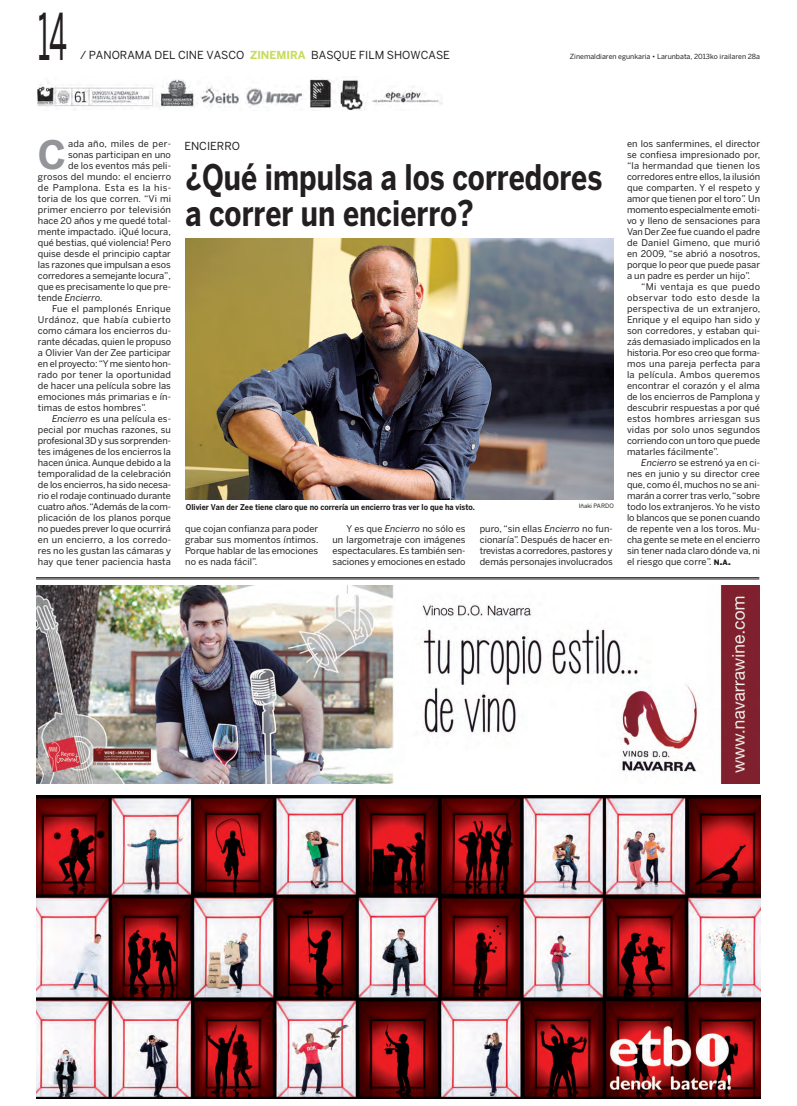
<style>
.page{position:relative;width:797px;height:1106px;background:#fff}
.page>*{position:absolute;margin:0;border:0;box-sizing:border-box;transform-origin:0 0}
.t1{font:64px "Benton Sans";color:#231f20;scale:.45 1}
.t2{font:700 38.9px "Benton Sans";color:#939598}
.t3{font:700 35px/36px "Benton Sans";color:#231f20;scale:.8 1}
.t4{font:11px "Benton Sans";color:#231f20}
.t5{font:9.2px/11px "Benton Sans";letter-spacing:.005em;color:#231f20;text-align:justify}
.t6{font:9.2px "Benton Sans";letter-spacing:.035em;color:#231f20}
.t7{font:9.2px "Benton Sans";letter-spacing:.025em;color:#231f20}
.t8{font:9.2px "Benton Sans";letter-spacing:.03em;color:#231f20}
.t9{font:9.2px "Benton Sans";letter-spacing:.045em;color:#231f20}
.t10{font:9.2px "Benton Sans";letter-spacing:-.02em;color:#231f20}
.t11{font:9.2px "Benton Sans";letter-spacing:-.015em;color:#231f20}
.t12{font:9.2px "Benton Sans";letter-spacing:.04em;color:#231f20}
.t13{font:italic 9.2px "Benton Sans";letter-spacing:.005em;color:#231f20}
.t14{font:700 8px "Benton Sans";color:#231f20;scale:.9 1}
.t15{font:7px "Benton Sans";color:#231f20}
.t16{font:6px "Benton Sans";color:#231f20}
.s1{font-weight:700;color:#c8db5c}
.s2{font-style:normal}
.s3{font-style:italic}
.s4{font-family:"Benton Sans Black SC800";font-size:7.4px}
.s5{font-family:"Benton Sans Black SC800"}
</style>
<div class="page">
<img style="left:37px;top:79px;width:405px;height:31px">
<img style="left:37px;top:795px;width:723px;height:303px">
<img style="left:36px;top:585px;width:723px;height:199px">
<hr style="left:36px;top:578px;width:723px;height:1px;background:#231f20">
<hr style="left:36px;top:577px;width:723px;height:1px;background:#231f20">
<img style="left:185px;top:239px;width:429px;height:260px">
<p class="t1" style="left:38px;top:-1px;width:66px">14</p>
<p class="t4" style="left:80px;top:48px;width:371px">/ PANORAMA DEL CINE VASCO <span class="s1">ZINEMIRA</span> BASQUE FILM SHOWCASE</p>
<p class="t15" style="left:570px;top:52px;width:192px">Zinemaldiaren egunkaria • Larunbata, 2013ko irailaren 28a</p>
<p class="t2" style="left:38px;top:132px;width:30px">C</p>
<p class="t8" style="left:68px;top:138px;width:104px">ada año, miles de per-</p>
<p class="t5" style="left:68px;top:149px;width:104px">sonas participan en uno</p>
<p class="t5" style="left:68px;top:160px;width:104px">de los eventos más peli-</p>
<p class="t5" style="left:38px;top:171px;width:135px">grosos del mundo: el encierro</p>
<p class="t6" style="left:38px;top:182px;width:135px">de Pamplona. Esta es la his-</p>
<p class="t5" style="left:38px;top:193px;width:135px">toria de los que corren. “Vi mi</p>
<p class="t5" style="left:38px;top:204px;width:135px">primer encierro por televisión</p>
<p class="t5" style="left:38px;top:215px;width:135px">hace 20 años y me quedé total-</p>
<p class="t5" style="left:38px;top:226px;width:134px">mente impactado. ¡Qué locura,</p>
<p class="t5" style="left:38px;top:237px;width:135px">qué bestias, qué violencia! Pero</p>
<p class="t5" style="left:38px;top:248px;width:134px">quise desde el principio captar</p>
<p class="t5" style="left:38px;top:259px;width:134px">las razones que impulsan a esos</p>
<p class="t5" style="left:38px;top:270px;width:135px">corredores a semejante locura”,</p>
<p class="t5" style="left:38px;top:281px;width:135px">que es precisamente lo que pre-</p>
<p class="t13" style="left:38px;top:292px;width:67px"><span class="s2">tende</span> Encierro.</p>
<p class="t6" style="left:52px;top:303px;width:120px">Fue el pamplonés Enrique</p>
<p class="t9" style="left:38px;top:314px;width:135px">Urdánoz, que había cubierto</p>
<p class="t5" style="left:38px;top:325px;width:135px">como cámara los encierros du-</p>
<p class="t5" style="left:38px;top:336px;width:135px">rante décadas, quien le propuso</p>
<p class="t5" style="left:38px;top:347px;width:134px">a Olivier Van der Zee participar</p>
<p class="t5" style="left:38px;top:358px;width:135px">en el proyecto: “Y me siento hon-</p>
<p class="t5" style="left:38px;top:369px;width:135px">rado por tener la oportunidad</p>
<p class="t5" style="left:38px;top:380px;width:134px">de hacer una película sobre las</p>
<p class="t5" style="left:38px;top:391px;width:135px">emociones más primarias e ín-</p>
<p class="t5" style="left:38px;top:402px;width:110px">timas de estos hombres”.</p>
<p class="t5" style="left:52px;top:413px;width:120px"><span class="s3">Encierro</span> es una película es-</p>
<p class="t5" style="left:38px;top:424px;width:134px">pecial por muchas razones, su</p>
<p class="t10" style="left:38px;top:435px;width:135px">profesional 3D y sus sorprenden-</p>
<p class="t5" style="left:38px;top:446px;width:135px">tes imágenes de los encierros la</p>
<p class="t5" style="left:38px;top:457px;width:135px">hacen única. Aunque debido a la</p>
<p class="t5" style="left:38px;top:468px;width:134px">temporalidad de la celebración</p>
<p class="t5" style="left:38px;top:479px;width:135px">de los encierros, ha sido necesa-</p>
<p class="t5" style="left:38px;top:490px;width:135px">rio el rodaje continuado durante</p>
<p class="t11" style="left:38px;top:501px;width:135px">cuatro años. “Además de la com-</p>
<p class="t5" style="left:38px;top:512px;width:134px">plicación de los planos porque</p>
<p class="t5" style="left:38px;top:523px;width:134px">no puedes prever lo que ocurrirá</p>
<p class="t7" style="left:38px;top:534px;width:135px">en un encierro, a los corredo-</p>
<p class="t5" style="left:38px;top:545px;width:134px">res no les gustan las cámaras y</p>
<p class="t5" style="left:38px;top:556px;width:134px">hay que tener paciencia hasta</p>
<p class="t4" style="left:184px;top:139px;width:57px">ENCIERRO</p>
<p class="t3" style="left:185px;top:159px;width:523px">¿Qué impulsa a los corredores a correr un encierro?</p>
<p class="t14" style="left:186px;top:502px;width:323px">Olivier Van der Zee tiene claro que no correría un encierro tras ver lo que ha visto.</p>
<p class="t16" style="left:578px;top:502px;width:37px">Iñaki PARDO</p>
<p class="t5" style="left:185px;top:523px;width:135px">que cojan confianza para poder grabar sus momentos íntimos.<br>Porque hablar de las emociones no es nada fácil”.</p>
<p class="t5" style="left:332px;top:523px;width:135px;text-indent:14px">Y es que <span class="s3">Encierro</span> no sólo es un largometraje con imágenes espectaculares. Es también sen&shy;saciones y emociones en estado</p>
<p class="t5" style="left:479px;top:523px;width:135px">puro, “sin ellas <span class="s3">Encierro</span> no fun&shy;cionaría”. Después de hacer en&shy;trevistas a corredores, pastores y demás personajes involucrados</p>
<p class="t5" style="left:627px;top:138px;width:135px">en los sanfermines, el director</p>
<p class="t5" style="left:627px;top:149px;width:135px">se confiesa impresionado por,</p>
<p class="t7" style="left:627px;top:160px;width:135px">“la hermandad que tienen los</p>
<p class="t5" style="left:627px;top:171px;width:135px">corredores entre ellos, la ilusión</p>
<p class="t5" style="left:627px;top:182px;width:134px">que comparten. Y el respeto y</p>
<p class="t5" style="left:627px;top:193px;width:135px">amor que tienen por el toro<span class="s3">”.</span> Un</p>
<p class="t5" style="left:627px;top:204px;width:135px">momento especialmente emoti-</p>
<p class="t5" style="left:627px;top:215px;width:135px">vo y lleno de sensaciones para</p>
<p class="t5" style="left:627px;top:226px;width:135px">Van Der Zee fue cuando el padre</p>
<p class="t8" style="left:627px;top:237px;width:135px">de Daniel Gimeno, que murió</p>
<p class="t5" style="left:627px;top:248px;width:135px">en 2009, “se abrió a nosotros,</p>
<p class="t5" style="left:627px;top:259px;width:134px">porque lo peor que puede pasar</p>
<p class="t5" style="left:627px;top:270px;width:125px">a un padre es perder un hijo”.</p>
<p class="t12" style="left:641px;top:281px;width:120px">“Mi ventaja es que puedo</p>
<p class="t9" style="left:627px;top:292px;width:134px">observar todo esto desde la</p>
<p class="t8" style="left:627px;top:303px;width:135px">perspectiva de un extranjero,</p>
<p class="t5" style="left:627px;top:314px;width:135px">Enrique y el equipo han sido y</p>
<p class="t5" style="left:627px;top:325px;width:135px">son corredores, y estaban qui-</p>
<p class="t5" style="left:627px;top:336px;width:135px">zás demasiado implicados en la</p>
<p class="t5" style="left:627px;top:347px;width:135px">historia. Por eso creo que forma-</p>
<p class="t7" style="left:627px;top:358px;width:135px">mos una pareja perfecta para</p>
<p class="t6" style="left:627px;top:369px;width:134px">la película. Ambos queremos</p>
<p class="t5" style="left:627px;top:380px;width:134px">encontrar el corazón y el alma</p>
<p class="t5" style="left:627px;top:391px;width:134px">de los encierros de Pamplona y</p>
<p class="t5" style="left:627px;top:402px;width:134px">descubrir respuestas a por qué</p>
<p class="t6" style="left:627px;top:413px;width:135px">estos hombres arriesgan sus</p>
<p class="t5" style="left:627px;top:424px;width:135px">vidas por solo unos segundos</p>
<p class="t5" style="left:627px;top:435px;width:135px">corriendo con un toro que puede</p>
<p class="t5" style="left:627px;top:446px;width:93px">matarles fácilmente”.</p>
<p class="t5" style="left:641px;top:457px;width:120px"><span class="s3">Encierro</span> se estrenó ya en ci-</p>
<p class="t5" style="left:627px;top:468px;width:134px">nes en junio y su director cree</p>
<p class="t5" style="left:627px;top:479px;width:135px">que, como él, muchos no se ani-</p>
<p class="t5" style="left:627px;top:490px;width:135px">marán a correr tras verlo, “sobre</p>
<p class="t5" style="left:627px;top:501px;width:135px">todo los extranjeros. Yo he visto</p>
<p class="t5" style="left:627px;top:512px;width:135px">lo blancos que se ponen cuando</p>
<p class="t5" style="left:627px;top:523px;width:135px">de repente ven a los toros. Mu-</p>
<p class="t5" style="left:627px;top:534px;width:134px">cha gente se mete en el encierro</p>
<p class="t5" style="left:627px;top:545px;width:134px">sin tener nada claro dónde va, ni</p>
<p class="t5" style="left:627px;top:556px;width:105px">el riesgo que corre”. <span class="s4">n</span><span class="s5">.</span><span class="s4">a</span><span class="s5">.</span></p>
</div>
